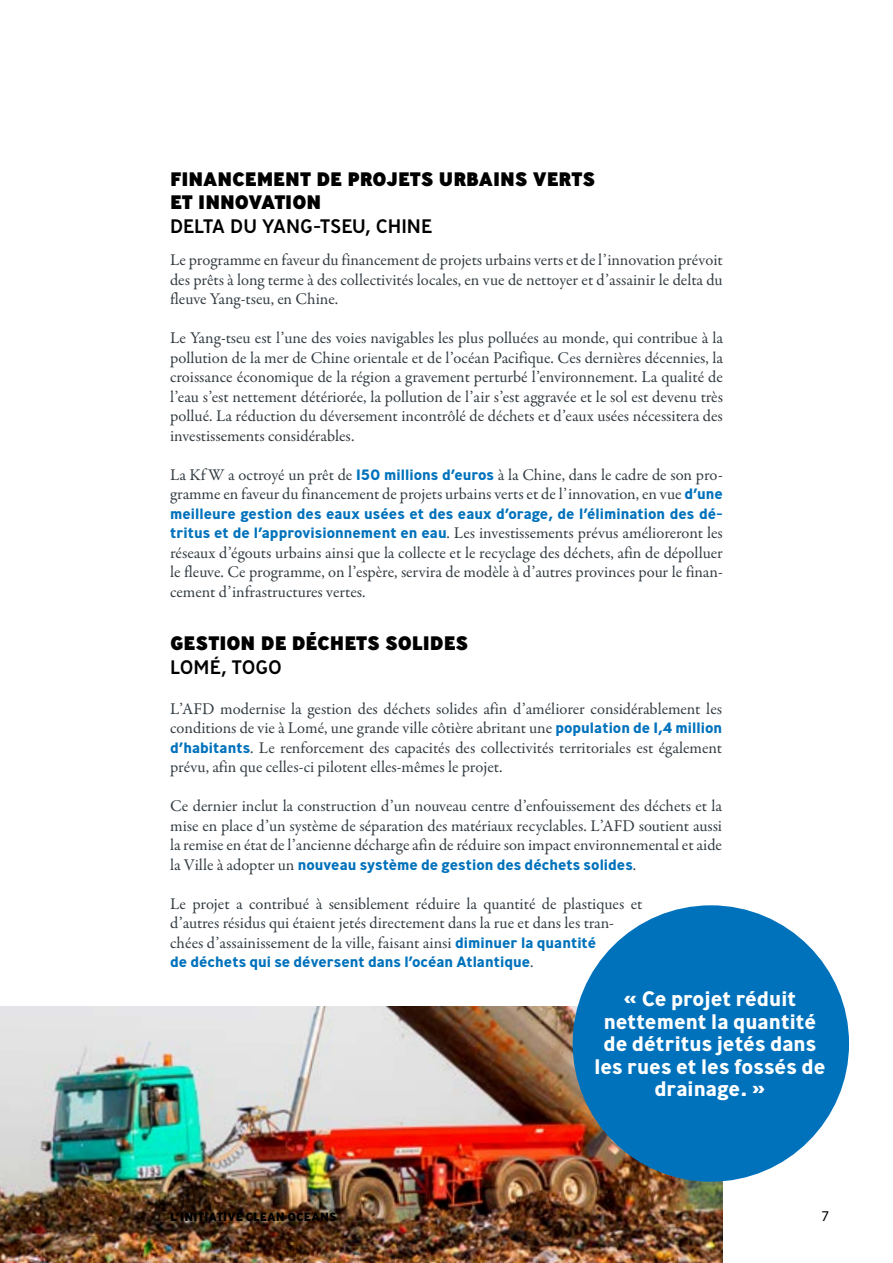
<style>
.page{position:relative;width:893px;height:1263px;background:#fff}
.page>*{position:absolute;margin:0;border:0;box-sizing:border-box;transform-origin:0 0}
.t1{font:700 21px/22.5px "Ministry";color:#fff;text-align:center}
.t2{font:800 19.5px/23.4px "Ministry";color:#000}
.t3{font:500 19.5px "Ministry";color:#000}
.t4{font:16.5px/19.5px "Garamond Premr Pro";color:#333c42;text-align:justify}
.t5{font:700 15px "Ministry";color:#0072bc}
.t6{font:15px "Myriad Pro";color:#000}
.t7{font:800 12px "Ministry";letter-spacing:.01em;color:#000}
.s1{font-family:"Ministry";font-weight:700;font-size:15px;color:#0072bc}
.s2{font-family:"Garamond Premr Pro";font-weight:400;font-size:16.5px;color:#333c42}
</style>
<div class="page">
<img style="left:0;top:1006px;width:723px;height:257px">
<div style="left:573px;top:905px;width:276px;height:277px;background:#0072bc;border-radius:50%"></div>
<p class="t2" style="left:170px;top:167px;width:427px">FINANCEMENT DE PROJETS URBAINS VERTS<br>ET INNOVATION</p>
<p class="t3" style="left:170px;top:213px;width:264px">DELTA DU YANG-TSEU, CHINE</p>
<p class="t4" style="left:170px;top:251px;width:554px">Le programme en faveur du financement de projets urbains verts et de l’innovation prévoit des prêts à long terme à des collectivités locales, en vue de nettoyer et d’assainir le delta du fleuve Yang-tseu, en Chine.</p>
<p class="t4" style="left:170px;top:329px;width:554px">Le Yang-tseu est l’une des voies navigables les plus polluées au monde, qui contribue à la pollution de la mer de Chine orientale et de l’océan Pacifique. Ces dernières décennies, la croissance économique de la région a gravement perturbé l’environnement. La qualité de l’eau s’est nettement détériorée, la pollution de l’air s’est aggravée et le sol est devenu très pollué. La réduction du déversement incontrôlé de déchets et d’eaux usées nécessitera des investissements considérables.</p>
<p class="t4" style="left:170px;top:465px;width:554px">La Kf W a octroyé un prêt de <span class="s1">150 millions d’euros</span> à la Chine, dans le cadre de son pro&shy;gramme en faveur du financement de projets urbains verts et de l’innovation, en vue <span class="s1">d’une</span></p>
<p class="t5" style="left:170px;top:504px;width:554px">meilleure gestion des eaux usées et des eaux d’orage, de l’élimination des dé-</p>
<p class="t4" style="left:170px;top:524px;width:554px"><span class="s1">tritus et de l’approvisionnement en eau</span>. Les investissements prévus amélioreront les réseaux d’égouts urbains ainsi que la collecte et le recyclage des déchets, afin de dépolluer le fleuve. Ce programme, on l’espère, servira de modèle à d’autres provinces pour le finan&shy;cement d’infrastructures vertes.</p>
<p class="t2" style="left:170px;top:631px;width:300px">GESTION DE DÉCHETS SOLIDES</p>
<p class="t3" style="left:170px;top:654px;width:113px">LOMÉ, TOGO</p>
<p class="t4" style="left:170px;top:699px;width:554px">L’AFD modernise la gestion des déchets solides afin d’améliorer considérablement les conditions de vie à Lomé, une grande ville côtière abritant une <span class="s1">population de 1,4 million d’habitants</span>. Le renforcement des capacités des collectivités territoriales est également prévu, afin que celles-ci pilotent elles-mêmes le projet.</p>
<p class="t4" style="left:170px;top:797px;width:554px">Ce dernier inclut la construction d’un nouveau centre d’enfouissement des déchets et la mise en place d’un système de séparation des matériaux recyclables. L’AFD soutient aussi la remise en état de l’ancienne décharge afin de réduire son impact environnemental et aide</p>
<p class="t5" style="left:170px;top:855px;width:468px"><span class="s2">la Ville à adopter un</span> nouveau système de gestion des déchets solides<span class="s2">.</span></p>
<p class="t4" style="left:170px;top:894px;width:474px;text-align:left">Le projet a contribué à sensiblement réduire la quantité de plastiques et d’autres résidus qui étaient jetés directement dans la rue et dans les tran&shy;chées d’assainissement de la ville, faisant ainsi <span class="s1">diminuer la quantité</span></p>
<p class="t5" style="left:170px;top:952px;width:365px">de déchets qui se déversent dans l’océan Atlantique<span class="s2">.</span></p>
<p class="t1" style="left:594px;top:987px;width:233px">« Ce projet réduit nettement la quantité de détritus jetés dans les rues et les fossés de drainage. »</p>
<p class="t7" style="left:170px;top:1208px;width:168px">L’INITIATIVE CLEAN OCEANS</p>
<p class="t6" style="left:821px;top:1207px;width:9px">7</p>
</div>
